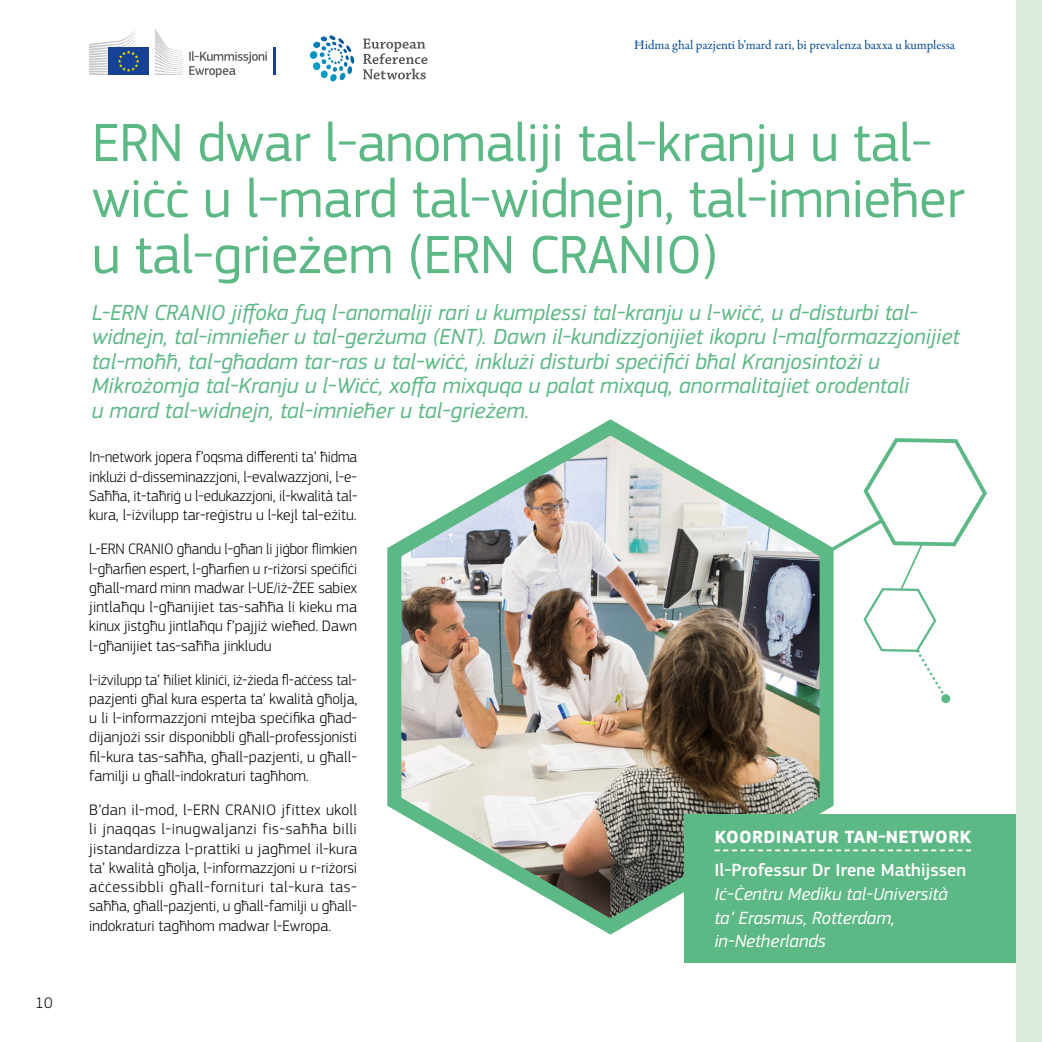
<style>
.page{position:relative;width:1042px;height:1042px;background:#fff}
.page>*{position:absolute;margin:0;border:0;box-sizing:border-box;transform-origin:0 0}
.t1{font:56px/56px "EC Square Sans Pro";letter-spacing:-.01em;color:#5cb885}
.t2{font:italic 22.75px/24.5px "EC Square Sans Pro";color:#5cb885}
.t3{font:italic 18.38px/23.6px "EC Square Sans Pro";color:#fff}
.t4{font:500 18.38px "EC Square Sans Pro";color:#fff}
.t5{font:700 18.38px "EC Square Sans Pro";letter-spacing:.02em;color:#fff}
.t6{font:300 15.75px/19.2px "EC Square Sans Pro";color:#000;text-align:justify;scale:.96 1}
.t7{font:300 15.75px/19.2px "EC Square Sans Pro";color:#000;text-align:justify}
.t8{font:13.12px "Garamond Premr Pro";color:#004994}
</style>
<div class="page">
<img style="left:387px;top:419px;width:447px;height:523px">
<div style="left:685px;top:814px;width:357px;height:148px;background:#5cb885"></div>
<svg style="left:714px;top:849px;width:257px;height:2px"></svg>
<div style="left:1017px;top:0;width:25px;height:1042px;background:#d8ebdd"></div>
<svg style="left:820px;top:438px;width:167px;height:266px"></svg>
<svg style="left:155px;top:29px;width:28px;height:46px"></svg>
<div style="left:108px;top:48px;width:41px;height:27px;background:#164194"></div>
<svg style="left:89px;top:29px;width:50px;height:46px"></svg>
<svg style="left:189px;top:51px;width:78px;height:26px"></svg>
<hr style="left:273px;top:48px;width:2px;height:27px;background:#164194">
<svg style="left:363px;top:39px;width:64px;height:40px"></svg>
<svg style="left:309px;top:35px;width:46px;height:47px"></svg>
<p class="t7" style="left:36px;top:993px;width:19px">10</p>
<p class="t8" style="left:634px;top:37px;width:322px">Ħidma għal pazjenti b’mard rari, bi prevalenza baxxa u kumplessa</p>
<h1 class="t1" style="left:92px;top:115px;width:874px">ERN dwar l-anomaliji tal-kranju u tal&shy;wiċċ u l-mard tal-widnejn, tal-imnieħer u tal-grieżem (ERN CRANIO)</h1>
<p class="t2" style="left:92px;top:300px;width:869px">L-ERN CRANIO jiffoka fuq l-anomaliji rari u kumplessi tal-kranju u l-wiċċ, u d-disturbi tal&shy;widnejn, tal-imnieħer u tal-gerżuma (ENT). Dawn il-kundizzjonijiet ikopru l-malformazzjonijiet tal-moħħ, tal-għadam tar-ras u tal-wiċċ, inklużi disturbi speċifiċi bħal Kranjosintożi u Mikrożomja tal-Kranju u l-Wiċċ, xoffa mixquqa u palat mixquq, anormalitajiet orodentali<br>u mard tal-widnejn, tal-imnieħer u tal-grieżem.</p>
<p class="t6" style="left:89px;top:447px;width:281px">In-network jopera f’oqsma differenti ta’ ħidma inklużi d-disseminazzjoni, l-evalwazzjoni, l-e-Saħħa, it-taħriġ u l-edukazzjoni, il-kwalità tal&shy;kura, l-iżvilupp tar-reġistru u l-kejl tal-eżitu.</p>
<p class="t6" style="left:89px;top:539px;width:281px">L-ERN CRANIO għandu l-għan li jiġbor flimkien l-għarfien espert, l-għarfien u r-riżorsi speċifiċi għall-mard minn madwar l-UE/iż-ŻEE sabiex jintlaħqu l-għanijiet tas-saħħa li kieku ma kinux jistgħu jintlaħqu f’pajjiż wieħed. Dawn l-għanijiet tas-saħħa jinkludu</p>
<p class="t6" style="left:89px;top:670px;width:281px">l-iżvilupp ta’ ħiliet kliniċi, iż-żieda fl-aċċess tal&shy;pazjenti għal kura esperta ta’ kwalità għolja, u li l-informazzjoni mtejba speċifika għad&shy;dijanjożi ssir disponibbli għall-professjonisti fil-kura tas-saħħa, għall-pazjenti, u għall&shy;familji u għall-indokraturi tagħhom.</p>
<p class="t7" style="left:89px;top:800px;width:269px">B’dan il-mod, l-ERN CRANIO jfittex ukoll li jnaqqas l-inugwaljanzi fis-saħħa billi jistandardizza l-prattiki u jagħmel il-kura ta’ kwalità għolja, l-informazzjoni u r-riżorsi aċċessibbli għall-fornituri tal-kura tas&shy;saħħa, għall-pazjenti, u għall-familji u għall&shy;indokraturi tagħhom madwar l-Ewropa.</p>
<p class="t5" style="left:715px;top:826px;width:258px">KOORDINATUR TAN-NETWORK</p>
<p class="t4" style="left:714px;top:859px;width:253px">Il-Professur Dr Irene Mathijssen</p>
<p class="t3" style="left:714px;top:882px;width:235px">Iċ-Ċentru Mediku tal-Università ta’ Erasmus, Rotterdam, in-Netherlands</p>
</div>
